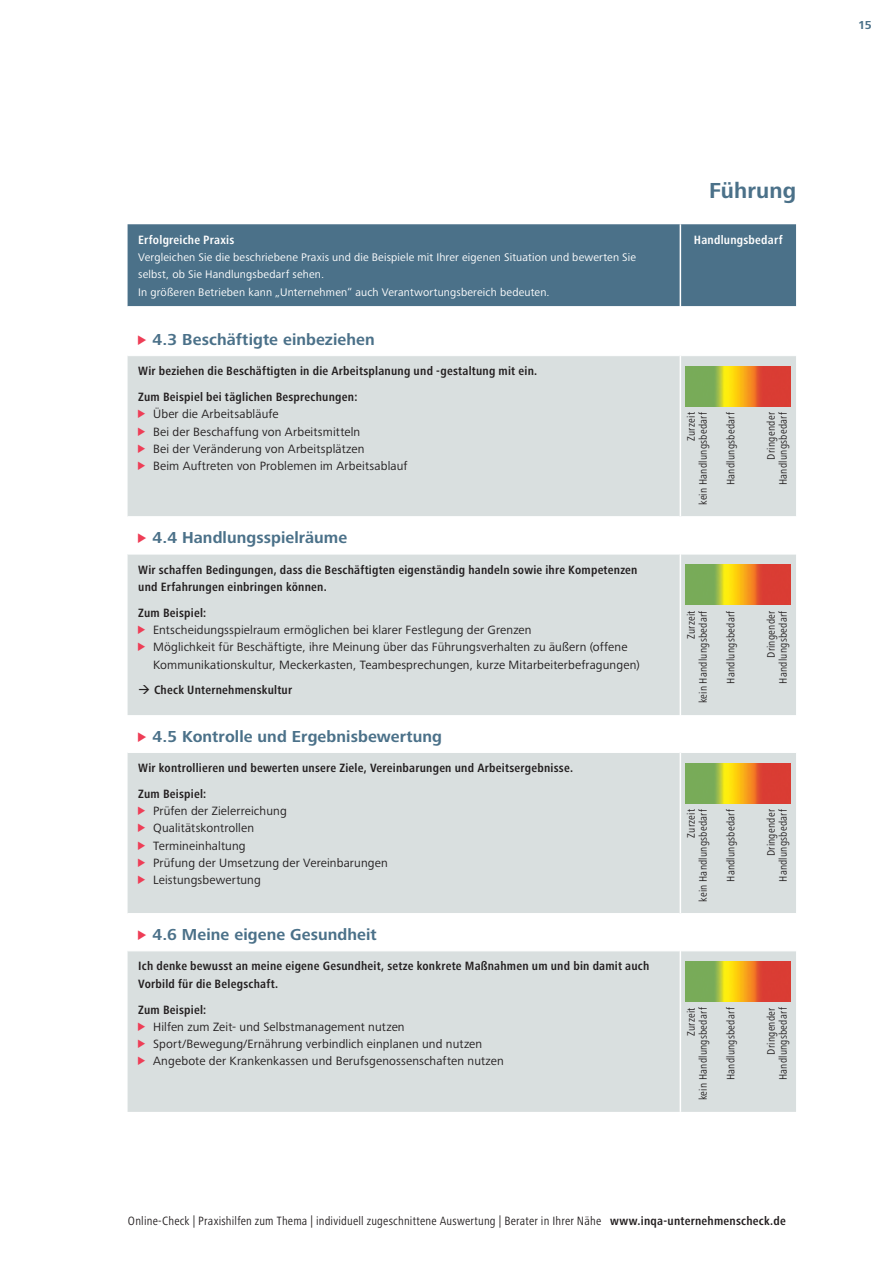
<style>
.page{position:relative;width:893px;height:1263px;background:#fff}
.page>*{position:absolute;margin:0;border:0;box-sizing:border-box;transform-origin:0 0}
.Kapitel_Head_rechte{font:700 22.5px "Frutiger Next Pro";letter-spacing:.005em;color:#4b7189}
.Head_Text___11_pt{font:700 16.5px "Frutiger Next Pro";letter-spacing:.005em;color:#4b7189}
.t1{font:12.45px/17.2px "Frutiger Next Pro";letter-spacing:.01em;color:#231f20}
.Bold_Condensed_Flatt{font:700 condensed 12.45px/17.2px "Frutiger Next Pro";letter-spacing:.015em;color:#231f20}
.Bold_Condensed_Flatt-2{font:condensed 12.45px "Frutiger Next Pro";letter-spacing:.015em;color:#231f20}
.Copy__Bold_Condensed{font:700 condensed 12.45px "Frutiger Next Pro";letter-spacing:.015em;color:#231f20}
.Copy__Bold_Condensed-2{font:700 condensed 12.45px "Frutiger Next Pro";letter-spacing:.02em;color:#fff}
.t2{font:700 12px "Frutiger Next Pro";color:#4b7189}
.Copy_1{font:11.4px/17.2px "Frutiger Next Pro";letter-spacing:.015em;color:#fff}
.t3{font:condensed 11.25px/12px "Frutiger Next Pro";letter-spacing:.02em;color:#231f20;text-align:right}
.s1{font-family:"INQA Triangel";font-weight:400;font-size:12px;color:#ee3d56}
.s2{font-family:"INQA Triangel";font-size:10.5px;color:#ee3d56}
.s3{font-weight:700}
</style>
<div class="page">
<div style="left:128px;top:224px;width:668px;height:82px;background:#4b7189"></div>
<svg style="left:128px;top:356px;width:668px;height:756px;fill:#d9dfdf"></svg>
<hr style="left:128px;top:516px;width:552px;height:1px;background:#fff">
<hr style="left:681px;top:516px;width:115px;height:1px;background:#fff">
<hr style="left:128px;top:554px;width:552px;height:1px;background:#fff">
<hr style="left:681px;top:554px;width:115px;height:1px;background:#fff">
<hr style="left:128px;top:752px;width:552px;height:1px;background:#fff">
<hr style="left:681px;top:752px;width:115px;height:1px;background:#fff">
<hr style="left:128px;top:913px;width:552px;height:1px;background:#fff">
<hr style="left:681px;top:913px;width:115px;height:1px;background:#fff">
<hr style="left:128px;top:950px;width:552px;height:1px;background:#fff">
<hr style="left:681px;top:950px;width:115px;height:1px;background:#fff">
<hr style="left:680px;top:224px;width:1px;height:82px;background:#fff">
<hr style="left:680px;top:356px;width:1px;height:161px;background:#fff">
<hr style="left:680px;top:517px;width:1px;height:37px;background:#fff">
<hr style="left:680px;top:554px;width:1px;height:161px;background:#fff">
<hr style="left:680px;top:715px;width:1px;height:37px;background:#fff">
<hr style="left:680px;top:752px;width:1px;height:161px;background:#fff">
<hr style="left:680px;top:913px;width:1px;height:38px;background:#fff">
<hr style="left:680px;top:951px;width:1px;height:161px;background:#fff">
<img style="left:686px;top:366px;width:105px;height:40px">
<img style="left:686px;top:565px;width:105px;height:40px">
<img style="left:686px;top:763px;width:105px;height:40px">
<img style="left:686px;top:961px;width:105px;height:40px">
<svg style="left:150px;top:694px;width:13px;height:1px"></svg>
<p class="Copy__Bold_Condensed-2" style="left:138px;top:233px;width:98px">Erfolgreiche Praxis</p>
<p class="Copy_1" style="left:138px;top:249px;width:499px">Vergleichen Sie die beschriebene Praxis und die Beispiele mit Ihrer eigenen Situation und bewerten Sie selbst, ob Sie Handlungsbedarf sehen.</p>
<p class="Copy_1" style="left:138px;top:283px;width:413px">In größeren Betrieben kann „Unternehmen“ auch Verantwortungsbereich bedeuten.</p>
<p class="Head_Text___11_pt" style="left:138px;top:330px;width:238px"><span class="s1">&gt;</span> 4.3 Beschäftigte einbeziehen</p>
<p class="Bold_Condensed_Flatt" style="left:138px;top:362px;width:401px">Wir beziehen die Beschäftigten in die Arbeitsplanung und -gestaltung mit ein.</p>
<p class="Copy__Bold_Condensed" style="left:138px;top:390px;width:221px">Zum Beispiel bei täglichen Besprechungen:</p>
<p class="t1" style="left:138px;top:406px;width:142px"><span class="s2">&gt;</span> Über die Arbeitsabläufe</p>
<p class="t1" style="left:138px;top:423px;width:224px"><span class="s2">&gt;</span> Bei der Beschaffung von Arbeitsmitteln</p>
<p class="t1" style="left:138px;top:440px;width:228px"><span class="s2">&gt;</span> Bei der Veränderung von Arbeitsplätzen</p>
<p class="t1" style="left:138px;top:457px;width:271px"><span class="s2">&gt;</span> Beim Auftreten von Problemen im Arbeitsablauf</p>
<p class="Head_Text___11_pt" style="left:138px;top:528px;width:211px"><span class="s1">&gt;</span> 4.4 Handlungsspielräume</p>
<p class="Bold_Condensed_Flatt" style="left:138px;top:561px;width:501px">Wir schaffen Bedingungen, dass die Beschäftigten eigenständig handeln sowie ihre Kompetenzen und Erfahrungen einbringen können.</p>
<p class="Copy__Bold_Condensed" style="left:138px;top:605px;width:70px">Zum Beispiel:</p>
<p class="t1" style="left:138px;top:621px;width:395px"><span class="s2">&gt;</span> Entscheidungsspielraum ermöglichen bei klarer Festlegung der Grenzen</p>
<p class="t1" style="left:153px;top:638px;width:488px;text-indent:-15px"><span class="s2">&gt;</span> Möglichkeit für Beschäftigte, ihre Meinung über das Führungsverhalten zu äußern (offene<br>Kommunikationskultur, Meckerkasten, Teambesprechungen, kurze Mitarbeiterbefragungen)</p>
<p class="Copy__Bold_Condensed" style="left:138px;top:683px;width:155px">→ Check Unternehmenskultur</p>
<p class="Head_Text___11_pt" style="left:138px;top:727px;width:305px"><span class="s1">&gt;</span> 4.5 Kontrolle und Ergebnisbewertung</p>
<p class="Bold_Condensed_Flatt" style="left:138px;top:759px;width:436px">Wir kontrollieren und bewerten unsere Ziele, Vereinbarungen und Arbeitsergebnisse.</p>
<p class="Copy__Bold_Condensed" style="left:138px;top:787px;width:70px">Zum Beispiel:</p>
<p class="t1" style="left:138px;top:802px;width:150px"><span class="s2">&gt;</span> Prüfen der Zielerreichung</p>
<p class="t1" style="left:138px;top:820px;width:118px"><span class="s2">&gt;</span> Qualitätskontrollen</p>
<p class="t1" style="left:138px;top:837px;width:109px"><span class="s2">&gt;</span> Termineinhaltung</p>
<p class="t1" style="left:138px;top:854px;width:251px"><span class="s2">&gt;</span> Prüfung der Umsetzung der Vereinbarungen</p>
<p class="t1" style="left:138px;top:871px;width:124px"><span class="s2">&gt;</span> Leistungsbewertung</p>
<p class="Head_Text___11_pt" style="left:138px;top:925px;width:240px"><span class="s1">&gt;</span> 4.6 Meine eigene Gesundheit</p>
<p class="Bold_Condensed_Flatt" style="left:138px;top:958px;width:513px">Ich denke bewusst an meine eigene Gesundheit, setze konkrete Maßnahmen um und bin damit auch<br>Vorbild für die Belegschaft.</p>
<p class="Copy__Bold_Condensed" style="left:138px;top:1002px;width:70px">Zum Beispiel:</p>
<p class="t1" style="left:138px;top:1018px;width:268px"><span class="s2">&gt;</span> Hilfen zum Zeit- und Selbstmanagement nutzen</p>
<p class="t1" style="left:138px;top:1035px;width:346px"><span class="s2">&gt;</span> Sport/Bewegung/Ernährung verbindlich einplanen und nutzen</p>
<p class="t1" style="left:138px;top:1052px;width:367px"><span class="s2">&gt;</span> Angebote der Krankenkassen und Berufsgenossenschaften nutzen</p>
<p class="Kapitel_Head_rechte" style="left:709px;top:178px;width:88px">Führung</p>
<p class="Copy__Bold_Condensed-2" style="left:694px;top:233px;width:90px">Handlungsbedarf</p>
<p class="t3" style="left:685px;top:505px;width:94px;rotate:-90deg">Zurzeit<br>kein Handlungsbedarf</p>
<p class="t3" style="left:725px;top:485px;width:74px;rotate:-90deg">Handlungsbedarf</p>
<p class="t3" style="left:765px;top:485px;width:74px;rotate:-90deg">Dringender<br>Handlungsbedarf</p>
<p class="t3" style="left:685px;top:703px;width:94px;rotate:-90deg">Zurzeit<br>kein Handlungsbedarf</p>
<p class="t3" style="left:725px;top:683px;width:74px;rotate:-90deg">Handlungsbedarf</p>
<p class="t3" style="left:765px;top:683px;width:74px;rotate:-90deg">Dringender<br>Handlungsbedarf</p>
<p class="t3" style="left:685px;top:902px;width:94px;rotate:-90deg">Zurzeit<br>kein Handlungsbedarf</p>
<p class="t3" style="left:725px;top:882px;width:74px;rotate:-90deg">Handlungsbedarf</p>
<p class="t3" style="left:765px;top:882px;width:74px;rotate:-90deg">Dringender<br>Handlungsbedarf</p>
<p class="t3" style="left:685px;top:1100px;width:94px;rotate:-90deg">Zurzeit<br>kein Handlungsbedarf</p>
<p class="t3" style="left:725px;top:1080px;width:74px;rotate:-90deg">Handlungsbedarf</p>
<p class="t3" style="left:765px;top:1080px;width:74px;rotate:-90deg">Dringender<br>Handlungsbedarf</p>
<p class="Bold_Condensed_Flatt-2" style="left:128px;top:1213px;width:659px">Online-Check | Praxishilfen zum Thema | individuell zugeschnittene Auswertung | Berater in Ihrer Nähe <span class="s3">www.inqa-unternehmenscheck.de</span></p>
<p class="t2" style="left:858px;top:18px;width:15px">15</p>
</div>
